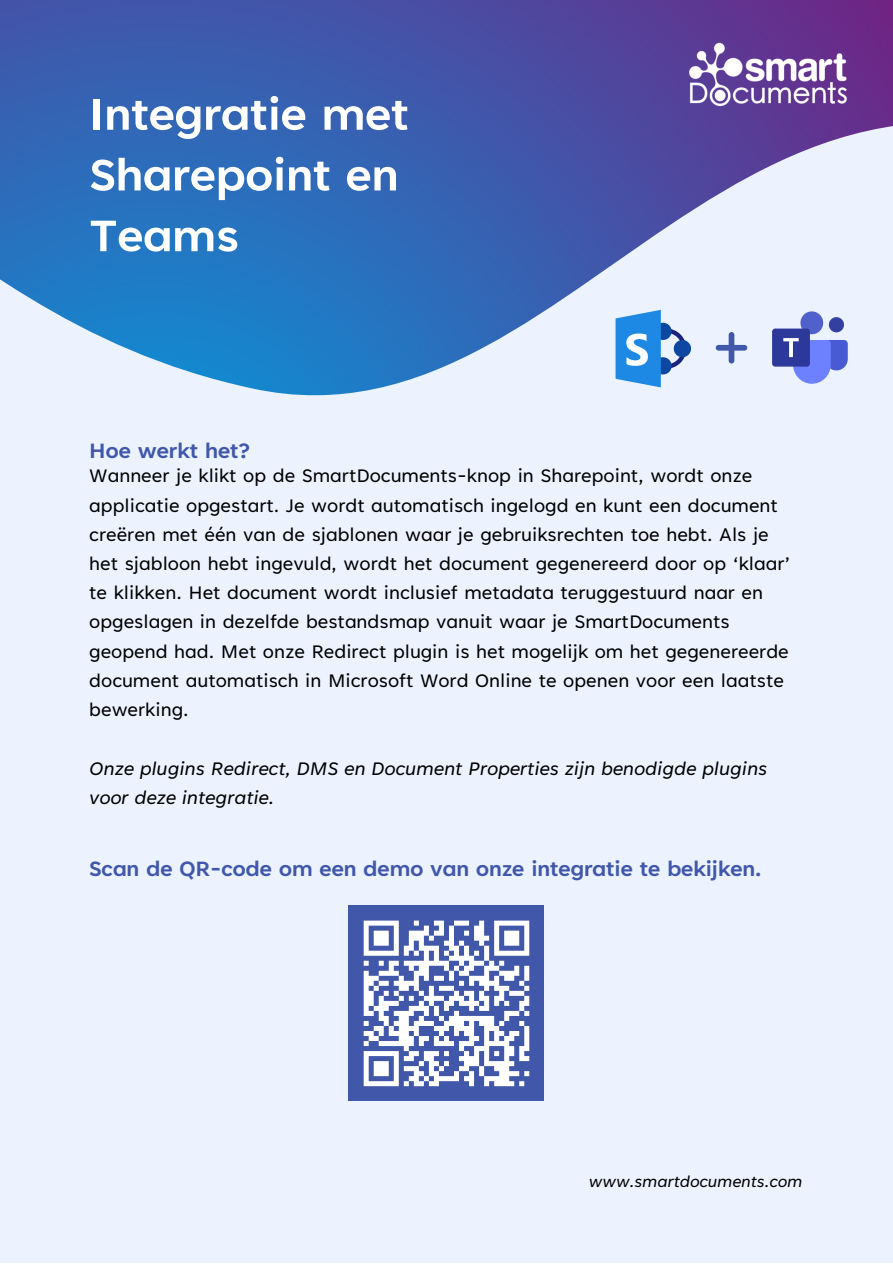
<style>
.page{position:relative;width:893px;height:1264px;background:#fff}
.page>*{position:absolute;margin:0;border:0;box-sizing:border-box;transform-origin:0 0}
.t1{font:700 51px/60.8px "Tenorite";color:#fff}
.t2{font:700 24px "Tenorite";color:#4157aa}
.t3{font:21px/29.2px "Tenorite";color:#000}
.t4{font:italic 21px/29.2px "Tenorite";color:#000}
.t5{font:italic 18px "Tenorite";color:#000}
</style>
<div class="page">
<div style="left:0;top:433px;width:892px;height:829px;background:#ecf3ff"></div>
<svg style="left:0;top:0;width:892px;height:433px;background:#6e8bc7"></svg>
<img style="left:689px;top:42px;width:158px;height:64px">
<svg style="left:615px;top:310px;width:76px;height:77px;background:#74aee7"></svg>
<div style="left:772px;top:328px;width:37px;height:38px;background:#2d399a;border-radius:3px"></div>
<svg style="left:783px;top:311px;width:64px;height:73px"></svg>
<svg style="left:715px;top:332px;width:32px;height:31px"></svg>
<div style="left:348px;top:905px;width:196px;height:196px;background:#4157aa"></div>
<svg style="left:363px;top:920px;width:167px;height:167px"></svg>
<h1 class="t1" style="left:89px;top:89px;width:321px">Integratie met<br>Sharepoint en<br>Teams</h1>
<p class="t2" style="left:89px;top:441px;width:162px">Hoe werkt het?</p>
<p class="t3" style="left:89px;top:463px;width:702px">Wanneer je klikt op de SmartDocuments-knop in Sharepoint, wordt onze applicatie opgestart. Je wordt automatisch ingelogd en kunt een document creëren met één van de sjablonen waar je gebruiksrechten toe hebt. Als je het sjabloon hebt ingevuld, wordt het document gegenereerd door op ‘klaar’ te klikken. Het document wordt inclusief metadata teruggestuurd naar en opgeslagen in dezelfde bestandsmap vanuit waar je SmartDocuments geopend had. Met onze Redirect plugin is het mogelijk om het gegenereerde document automatisch in Microsoft Word Online te openen voor een laatste bewerking.</p>
<p class="t4" style="left:89px;top:755px;width:679px">Onze plugins Redirect, DMS en Document Properties zijn benodigde plugins voor deze integratie.</p>
<p class="t2" style="left:89px;top:860px;width:673px">Scan de QR-code om een demo van onze integratie te bekijken.</p>
<p class="t5" style="left:588px;top:1175px;width:215px">www.smartdocuments.com</p>
</div>
